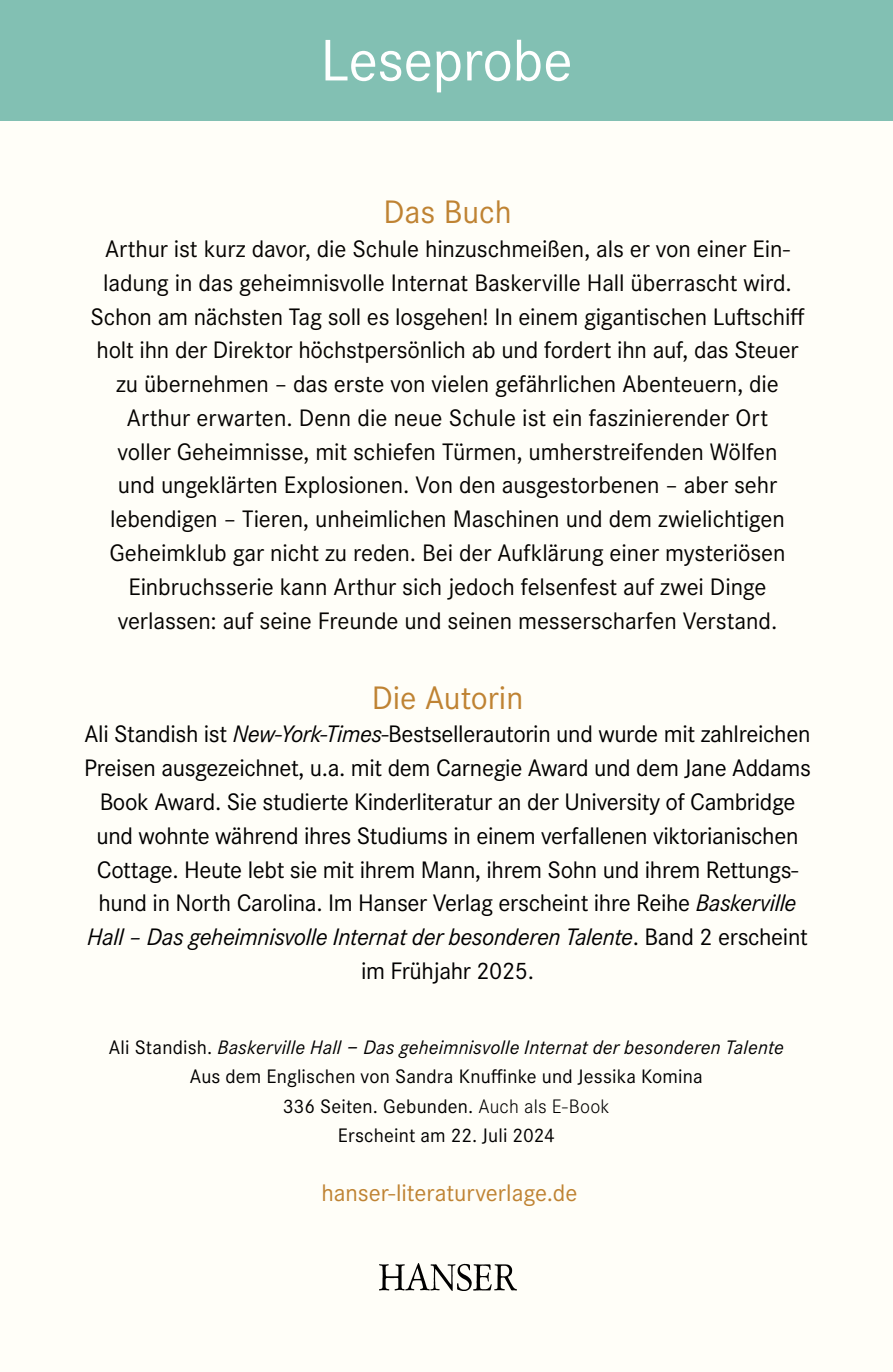
<style>
.page{position:relative;width:893px;height:1372px;background:#fff}
.page>*{position:absolute;margin:0;border:0;box-sizing:border-box;transform-origin:0 0}
.t1{font:60.75px "Corporate S Pro";letter-spacing:-.01em;color:#fff}
.t2{font:33.75px "Corporate S Pro";color:#bf8333}
.t3{font:24.75px/33.8px "Corporate S Pro";letter-spacing:-.005em;color:#050301;text-align:center}
.t4{font:24.75px/33.8px "Corporate S Pro";letter-spacing:-.015em;color:#000;text-align:center}
.t5{font:24.75px "Corporate S Pro";color:#bf8333}
.t6{font:20.25px/29.2px "Corporate S Pro";letter-spacing:.01em;color:#000;text-align:center}
.s1{font-style:italic}
.s2{font-style:italic;font-size:24.75px}
.s3{font-weight:300}
</style>
<div class="page">
<div style="left:0;top:0;width:893px;height:1371px;background:#fffef8"></div>
<div style="left:0;top:0;width:893px;height:120px;background:#82c0b3"></div>
<img style="left:379px;top:1263px;width:138px;height:27px">
<h1 class="t1" style="left:320px;top:16px;width:254px">Leseprobe</h1>
<h2 class="t2" style="left:383px;top:187px;width:130px">Das Buch</h2>
<p class="t3" style="left:91px;top:230px;width:715px">Arthur ist kurz davor, die Schule hinzuschmeißen, als er von einer Ein&shy;ladung in das geheimnisvolle Internat Baskerville Hall überrascht wird.<br>Schon am nächsten Tag soll es losgehen! In einem gigantischen Luftschiff holt ihn der Direktor höchstpersönlich ab und fordert ihn auf, das Steuer zu übernehmen – das erste von vielen gefährlichen Abenteuern, die Arthur erwarten. Denn die neue Schule ist ein faszinierender Ort<br>voller Geheimnisse, mit schiefen Türmen, umherstreifenden Wölfen<br>und ungeklärten Explosionen. Von den ausgestorbenen – aber sehr lebendigen – Tieren, unheimlichen Maschinen und dem zwielichtigen Geheimklub gar nicht zu reden. Bei der Aufklärung einer mysteriösen Einbruchsserie kann Arthur sich jedoch felsenfest auf zwei Dinge verlassen: auf seine Freunde und seinen messerscharfen Verstand.</p>
<h2 class="t2" style="left:372px;top:673px;width:153px">Die Autorin</h2>
<p class="t4" style="left:84px;top:715px;width:728px">Ali Standish ist <span class="s1">New-York-Times</span>-Bestsellerautorin und wurde mit zahlreichen Preisen ausgezeichnet, u.a. mit dem Carnegie Award und dem Jane Addams Book Award. Sie studierte Kinderliteratur an der University of Cambridge und wohnte während ihres Studiums in einem verfallenen viktorianischen Cottage. Heute lebt sie mit ihrem Mann, ihrem Sohn und ihrem Rettungs&shy;hund in North Carolina. Im Hanser Verlag erscheint ihre Reihe <span class="s1">Baskerville Hall – Das geheimnisvolle Internat der besonderen Talente</span>. Band 2 erscheint im Frühjahr 2025.</p>
<p class="t6" style="left:109px;top:1031px;width:676px">Ali Standish. <span class="s1">Baskerville Hall</span> <span class="s2">–</span> <span class="s1">Das geheimnisvolle Internat der besonderen Talente </span>Aus dem Englischen von Sandra Knuffinke und Jessika Komina<br>336 Seiten. Gebunden. <span class="s3">Auch als E-Book<br></span>Erscheint am 22. Juli 2024</p>
<p class="t5" style="left:321px;top:1174px;width:258px">hanser-literaturverlage.de</p>
</div>
